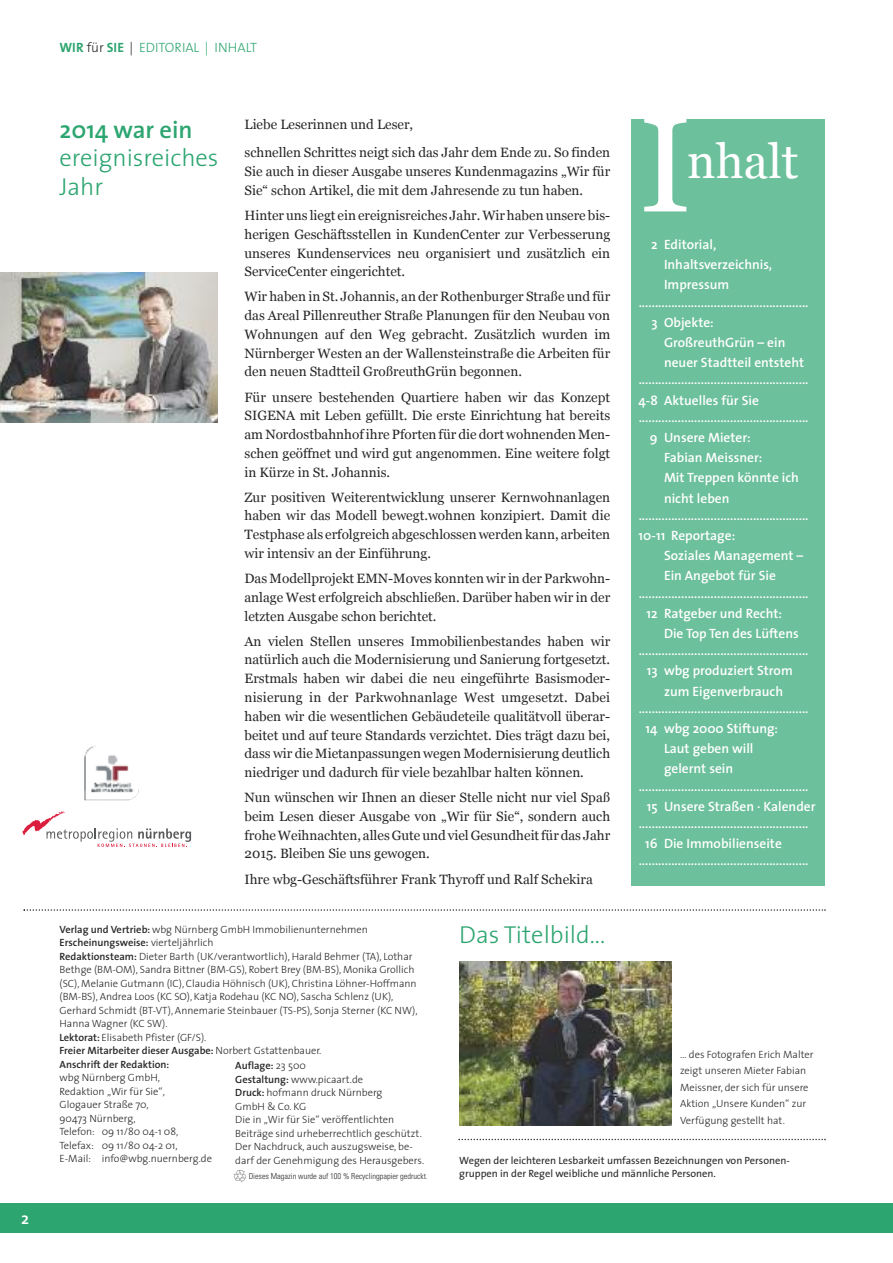
<style>
.page{position:relative;width:893px;height:1263px;background:#fff}
.page>*{position:absolute;margin:0;border:0;box-sizing:border-box;transform-origin:0 0}
.t1{font:135px "Georgia";color:#fff}
.t2{font:48.3px "Georgia";color:#fff}
.t3{font:300 24.6px/28.5px "The Sans";color:#2da570}
.t4{font:600 24.6px "The Sans";color:#2da570}
.t5{font:600 16.5px "The Sans";color:#fff}
.t6{font:13.5px/18.8px "Georgia";color:#272627;text-align:justify}
.t7{font:600 13.5px/20.2px "The Sans";color:#fff}
.t8{font:300 13.5px "The Sans";color:#2da570}
.t9{font:300 10.5px/13.5px "The Sans";color:#272627}
.t10{font:10.5px/13.5px "The Sans";color:#272627}
.t11{font:300 condensed 8.25px "Univers";color:#272627}
.s1{font-weight:700}
.s2{color:#272627}
.s3{font-weight:600}
</style>
<div class="page">
<div style="left:0;top:1203px;width:893px;height:30px;background:#2da570"></div>
<img style="left:0;top:273px;width:218px;height:149px">
<img style="left:459px;top:961px;width:212px;height:164px">
<svg style="left:24px;top:909px;width:802px;height:2px"></svg>
<svg style="left:458px;top:1139px;width:368px;height:1px"></svg>
<div style="left:632px;top:119px;width:193px;height:767px;background:#6cc09b"></div>
<svg style="left:22px;top:811px;width:169px;height:36px"></svg>
<img style="left:84px;top:745px;width:55px;height:55px">
<p class="t5" style="left:21px;top:1212px;width:9px">2</p>
<p class="t8" style="left:60px;top:42px;width:199px"><span class="s1">WIR</span> <span class="s2">für</span> <span class="s1">SIE</span> <span class="s2">|</span> EDITORIAL | INHALT</p>
<h1 class="t1" style="left:639px;top:88px;width:54px">I</h1>
<p class="t6" style="left:245px;top:110px;width:367px;line-height:28.2px">Liebe Leserinnen und Leser,<br>schnellen Schrittes neigt sich das Jahr dem Ende zu. So finden</p>
<p class="t6" style="left:245px;top:162px;width:367px">Sie auch in dieser Ausgabe unseres Kundenmagazins „Wir für<br>Sie“ schon Artikel, die mit dem Jahresende zu tun haben.</p>
<p class="t6" style="left:245px;top:206px;width:367px">Hinter uns liegt einereignisreiches Jahr.Wir habenunsere bis&shy;herigen Geschäftsstellen in KundenCenter zur Verbesserung unseres Kundenservices neu organisiert und zusätzlich ein ServiceCenter eingerichtet.</p>
<p class="t6" style="left:245px;top:287px;width:367px">Wir haben in St. Johannis, an der Rothenburger Straße und für das Areal Pillenreuther Straße Planungen für den Neubau von Wohnungen auf den Weg gebracht. Zusätzlich wurden im Nürnberger Westen an der Wallensteinstraße die Arbeiten für den neuen Stadtteil GroßreuthGrün begonnen.</p>
<p class="t6" style="left:245px;top:387px;width:367px">Für unsere bestehenden Quartiere haben wir das Konzept SIGENA mit Leben gefüllt. Die erste Einrichtung hat bereits am Nordostbahnhof ihre Pforten für die dort wohnenden Men&shy;schen geöffnet und wird gut angenommen. Eine weitere folgt in Kürze in St. Johannis.</p>
<p class="t6" style="left:245px;top:488px;width:367px">Zur positiven Weiterentwicklung unserer Kernwohnanlagen haben wir das Modell bewegt.wohnen konzipiert. Damit die Testphase als erfolgreich abgeschlossen werden kann, arbeiten wir intensiv an der Einführung.</p>
<p class="t6" style="left:245px;top:569px;width:367px">Das Modellprojekt EMN-Moves konnten wir in der Parkwohn&shy;anlage West erfolgreich abschließen. Darüber haben wir in der letzten Ausgabe schon berichtet.</p>
<p class="t6" style="left:245px;top:632px;width:367px">An vielen Stellen unseres Immobilienbestandes haben wir natürlich auch die Modernisierung und Sanierung fortgesetzt.<br>Erstmals haben wir dabei die neu eingeführte Basismoder&shy;nisierung in der Parkwohnanlage West umgesetzt. Dabei haben wir die wesentlichen Gebäudeteile qualitätvoll überar&shy;beitet und auf teure Standards verzichtet. Dies trägt dazu bei, dass wir die Mietanpassungen wegen Modernisierung deutlich niedriger und dadurch für viele bezahlbar halten können.</p>
<p class="t6" style="left:245px;top:788px;width:367px">Nun wünschen wir Ihnen an dieser Stelle nicht nur viel Spaß beim Lesen dieser Ausgabe von „Wir für Sie“, sondern auch froheWeihnachten, allesGuteundvielGesundheitfürdas Jahr 2015. Bleiben Sie uns gewogen.</p>
<p class="t6" style="left:245px;top:869px;width:350px">Ihre wbg-Geschäftsführer Frank Thyroff und Ralf Schekira</p>
<h3 class="t3" style="left:459px;top:923px;width:147px">Das Titelbild...</h3>
<h3 class="t4" style="left:60px;top:120px;width:135px">2014 war ein</h3>
<h3 class="t3" style="left:60px;top:146px;width:161px">ereignisreiches<br>Jahr</h3>
<h2 class="t2" style="left:687px;top:134px;width:113px">nhalt</h2>
<p class="t7" style="left:664px;top:236px;width:110px;text-indent:-13px">2 Editorial,<br>Inhaltsverzeichnis,<br>Impressum</p>
<p class="t7" style="left:639px;top:293px;width:171px">....................................................</p>
<p class="t7" style="left:651px;top:313px;width:64px">3 Objekte:</p>
<p class="t7" style="left:664px;top:334px;width:123px">GroßreuthGrün – ein</p>
<p class="t7" style="left:664px;top:354px;width:142px">neuer Stadtteil entsteht</p>
<p class="t7" style="left:638px;top:371px;width:172px">....................................................<br>4-8 Aktuelles für Sie</p>
<p class="t7" style="left:639px;top:408px;width:171px">....................................................</p>
<p class="t7" style="left:650px;top:429px;width:102px">9 Unsere Mieter:</p>
<p class="t7" style="left:664px;top:449px;width:100px">Fabian Meissner:</p>
<p class="t7" style="left:664px;top:469px;width:136px">Mit Treppen könnte ich</p>
<p class="t7" style="left:664px;top:489px;width:67px">nicht leben</p>
<p class="t7" style="left:638px;top:506px;width:172px">....................................................<br>10-11 Reportage:</p>
<p class="t7" style="left:664px;top:547px;width:141px">Soziales Management –<br>Ein Angebot für Sie</p>
<p class="t7" style="left:647px;top:584px;width:164px;text-indent:-8px">....................................................<br>12 Ratgeber und Recht:</p>
<p class="t7" style="left:639px;top:626px;width:171px;line-height:17.2px;text-indent:25px">Die Top Ten des Lüftens ....................................................</p>
<p class="t7" style="left:647px;top:662px;width:147px;text-align:center">13 wbg produziert Strom zum Eigenverbrauch</p>
<p class="t7" style="left:639px;top:699px;width:171px">....................................................</p>
<p class="t7" style="left:646px;top:720px;width:134px">14 wbg 2000 Stiftung:</p>
<p class="t7" style="left:664px;top:740px;width:91px">Laut geben will</p>
<p class="t7" style="left:664px;top:760px;width:71px">gelernt sein</p>
<p class="t7" style="left:639px;top:777px;width:178px;text-align:center">....................................................<br>15 Unsere Straßen · Kalender</p>
<p class="t7" style="left:645px;top:815px;width:165px;text-indent:-7px">....................................................<br>16 Die Immobilienseite</p>
<p class="t7" style="left:639px;top:852px;width:171px">....................................................</p>
<p class="t9" style="left:60px;top:923px;width:359px"><span class="s3">Verlag und Vertrieb:</span> wbg Nürnberg GmbH Immobilienunternehmen <span class="s3">Erscheinungsweise:</span> vierteljährlich<br><span class="s3">Redaktionsteam:</span> Dieter Barth (UK/verantwortlich), Harald Behmer (TA), Lothar Bethge (BM-OM), Sandra Bittner (BM-GS), Robert Brey (BM-BS), Monika Grollich (SC), Melanie Gutmann (IC), Claudia Höhnisch (UK), Christina Löhner-Hoffmann (BM-BS), Andrea Loos (KC SO), Katja Rodehau (KC NO), Sascha Schlenz (UK), Gerhard Schmidt (BT-VT), Annemarie Steinbauer (TS-PS), Sonja Sterner (KC NW), Hanna Wagner (KC SW).<br><span class="s3">Lektorat:</span> Elisabeth Pfister (GF/S).<br><span class="s3">Freier Mitarbeiter dieser Ausgabe:</span> Norbert Gstattenbauer.<br><span class="s3">Anschrift der Redaktion:</span></p>
<p class="t9" style="left:60px;top:1072px;width:154px">wbg Nürnberg GmbH,<br>Redaktion „Wir für Sie“,<br>Glogauer Straße 70,<br>90473 Nürnberg,<br>Telefon: 09 11/80 04-1 08,<br>Telefax: 09 11/80 04-2 01,<br>E-Mail: info@wbg.nuernberg.de</p>
<p class="t11" style="left:249px;top:1173px;width:181px">Dieses Magazin wurde auf 100 % Recyclingpapier gedruckt.</p>
<p class="t9" style="left:680px;top:1047px;width:135px;line-height:16.5px">… des Fotografen Erich Malter zeigt unseren Mieter Fabian<br>Meissner, der sich für unsere<br>Aktion „Unsere Kunden“ zur<br>Verfügung gestellt hat.</p>
<p class="t9" style="left:235px;top:1060px;width:190px"><span class="s3">Auflage:</span> 23 500<br><span class="s3">Gestaltung:</span> www.picaart.de<br><span class="s3">Druck:</span> hofmann druck Nürnberg<br>GmbH &amp; Co. KG<br>Die in „Wir für Sie“ veröffentlichten<br>Beiträge sind urheberrechtlich geschützt.<br>Der Nachdruck, auch auszugsweise, be&shy;darf der Genehmigung des Herausgebers.</p>
<p class="t10" style="left:459px;top:1154px;width:332px">Wegen der leichteren Lesbarkeit umfassen Bezeichnungen von Personen&shy;gruppen in der Regel weibliche und männliche Personen.</p>
</div>
